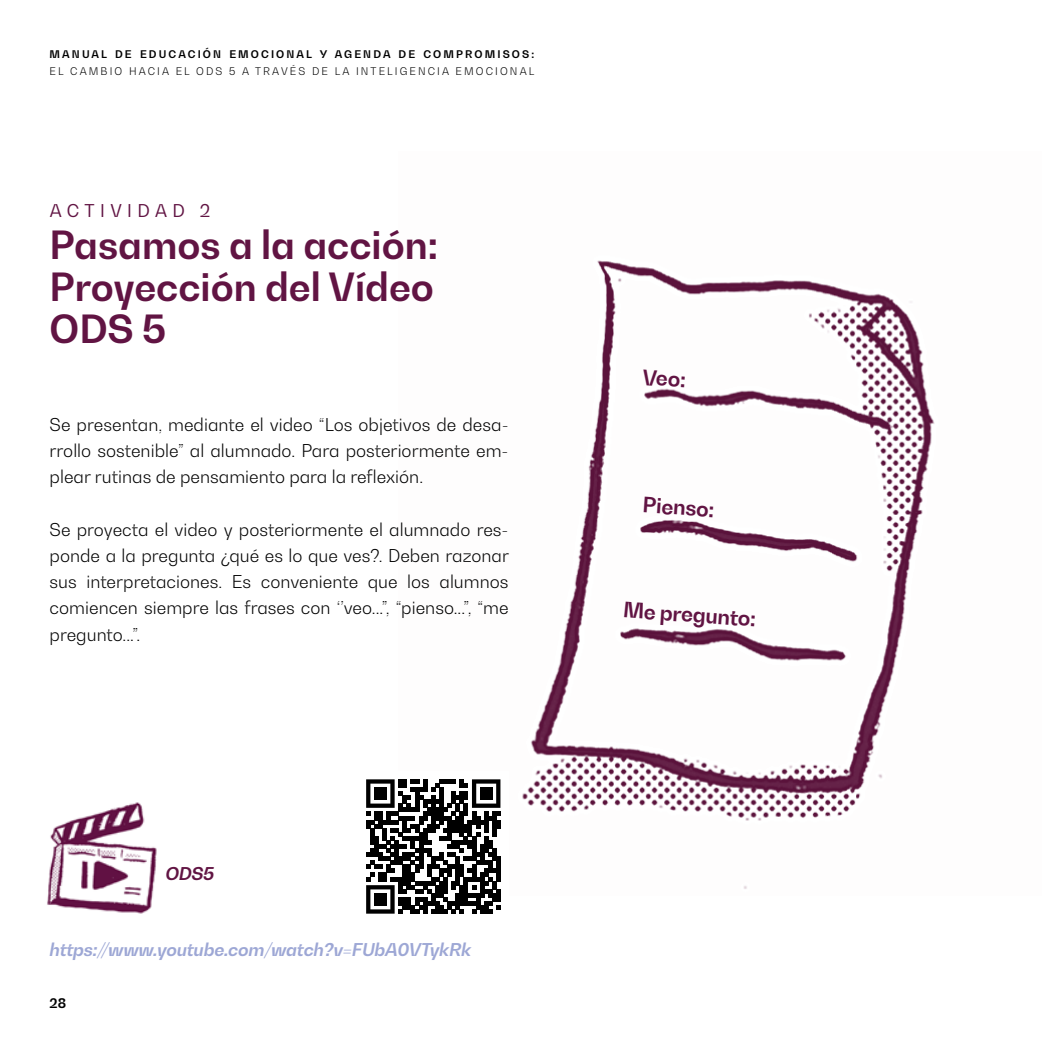
<style>
.page{position:relative;width:1042px;height:1042px;background:#fff}
.page>*{position:absolute;margin:0;border:0;box-sizing:border-box;transform-origin:0 0}
.t1{font:700 38.5px/42px "Bw Gradual";color:#611443;text-align:justify}
.t2{font:700 21px "Bw Gradual";color:#611443}
.t3{font:300 17.5px/26.2px "Bw Gradual";color:#000;text-align:justify}
.t4{font:italic 700 17.5px "Bw Gradual";letter-spacing:-.01em;color:#9da7d5}
.t5{font:17.5px "Bw Gradual";letter-spacing:.31em;color:#611443}
.t6{font:italic 700 17.5px "Bw Gradual";color:#611443}
.t7{font:700 13.12px "Bw Gradual";color:#000}
.t8{font:300 10.5px "Bw Gradual";letter-spacing:.2em;color:#000}
.t9{font:700 10.5px "Bw Gradual";letter-spacing:.2em;color:#000}
</style>
<div class="page">
<img style="left:47px;top:802px;width:110px;height:112px">
<img style="left:522px;top:260px;width:413px;height:629px">
<svg style="left:366px;top:779px;width:134px;height:134px"></svg>
<div style="left:374px;top:787px;width:12px;height:13px;background:#000"></div>
<div style="left:480px;top:787px;width:12px;height:13px;background:#000"></div>
<div style="left:374px;top:893px;width:12px;height:12px;background:#000"></div>
<p class="t9" style="left:50px;top:47px;width:486px">MANUAL DE EDUCACIÓN EMOCIONAL Y AGENDA DE COMPROMISOS:</p>
<p class="t8" style="left:50px;top:65px;width:486px">EL CAMBIO HACIA EL ODS 5 A TRAVÉS DE LA INTELIGENCIA EMOCIONAL</p>
<p class="t5" style="left:50px;top:199px;width:162px">ACTIVIDAD 2</p>
<h1 class="t1" style="left:50px;top:223px;width:390px">Pasamos a la acción:<br>Proyección del Vídeo ODS 5</h1>
<p class="t3" style="left:50px;top:411px;width:460px">Se presentan, mediante el video “Los objetivos de desa&shy;rrollo sostenible” al alumnado. Para posteriormente em&shy;plear rutinas de pensamiento para la reflexión.</p>
<p class="t3" style="left:50px;top:516px;width:461px">Se proyecta el video y posteriormente el alumnado res&shy;ponde a la pregunta ¿qué es lo que ves?. Deben razonar sus interpretaciones. Es conveniente que los alumnos comiencen siempre las frases con ‘’veo...”, “pienso...”, “me pregunto...”.</p>
<p class="t6" style="left:165px;top:862px;width:50px">ODS5</p>
<p class="t4" style="left:50px;top:938px;width:423px">https://www.youtube.com/watch?v=FUbA0VTykRk</p>
<p class="t7" style="left:50px;top:995px;width:18px">28</p>
<p class="t2" style="left:644px;top:363px;width:45px;rotate:4deg">Veo:</p>
<p class="t2" style="left:644px;top:491px;width:73px;rotate:4deg">Pienso:</p>
<p class="t2" style="left:624px;top:595px;width:135px;rotate:4deg">Me pregunto:</p>
</div>
